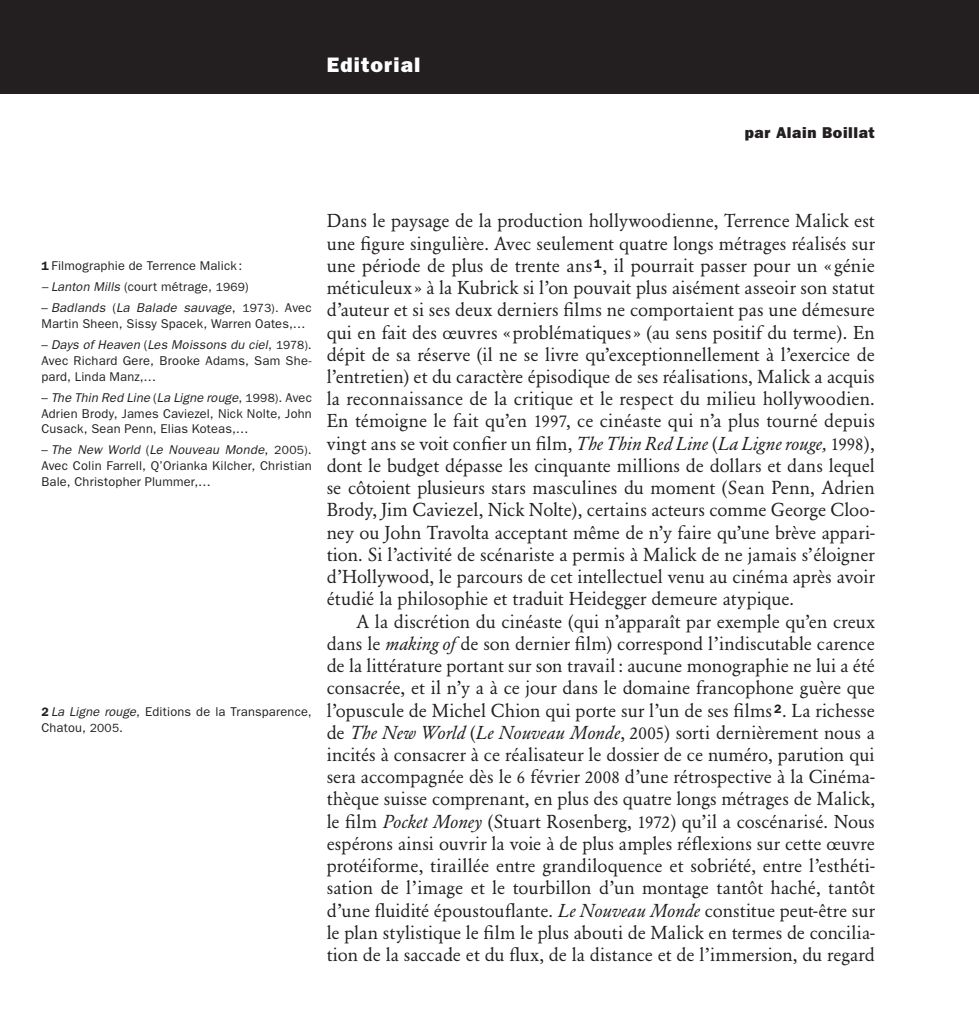
<style>
.page{position:relative;width:979px;height:1034px;background:#fff}
.page>*{position:absolute;margin:0;border:0;box-sizing:border-box;transform-origin:0 0}
.t1{font:800 21px "Franklin Gothic";letter-spacing:.05em;color:#fff}
.t2{font:18.55px/22.2px "Garamond BE";color:#231f20;text-align:justify}
.t3{font:800 15.75px "Franklin Gothic";letter-spacing:.035em;color:#231f20}
.t4{font:12.78px/15.9px "Franklin Gothic";letter-spacing:.015em;color:#231f20;text-align:justify}
.s1{font-weight:600;font-size:12.25px}
.s2{font-style:italic}
.s3{font-size:11.9px}
.s4{font-size:16.8px}
</style>
<div class="page">
<div style="left:0;top:0;width:979px;height:94px;background:#231f20"></div>
<p class="t1" style="left:327px;top:52px;width:95px">Editorial</p>
<p class="t3" style="left:745px;top:124px;width:132px">par Alain Boillat</p>
<p class="t4" style="left:41px;top:258px;width:202px"><span class="s1">1</span> Filmographie de Terrence Malick:</p>
<p class="t4" style="left:41px;top:278px;width:209px"><span class="s2">– Lanton Mills</span> (court métrage, <span class="s3">1969</span>)</p>
<p class="t4" style="left:41px;top:299px;width:272px">– <span class="s2">Badlands</span> (<span class="s2">La Balade sauvage</span>, <span class="s3">1973).</span> Avec<br>Martin Sheen, Sissy Spacek, Warren Oates,…</p>
<p class="t4" style="left:41px;top:336px;width:272px">– <span class="s2">Days of Heaven</span> (<span class="s2">Les Moissons du ciel</span>, <span class="s3">1978)</span>.<br>Avec Richard Gere, Brooke Adams, Sam She&shy;pard, Linda Manz,…</p>
<p class="t4" style="left:41px;top:389px;width:272px">– <span class="s2">The Thin Red Line</span> (<span class="s2">La Ligne rouge</span>, <span class="s3">1998)</span>. Avec Adrien Brody, James Caviezel, Nick Nolte, John Cusack, Sean Penn, Elias Koteas,…</p>
<p class="t4" style="left:41px;top:442px;width:272px">– <span class="s2">The New World</span> (<span class="s2">Le Nouveau Monde</span>, <span class="s3">2005)</span>.<br>Avec Colin Farrell, Q’Orianka Kilcher, Christian Bale, Christopher Plummer,…</p>
<p class="t4" style="left:41px;top:703px;width:272px"><span class="s1">2</span> <span class="s2">La Ligne rouge</span>, Editions de la Transparence,<br>Chatou, <span class="s3">2005</span>.</p>
<p class="t2" style="left:327px;top:210px;width:550px">Dans le paysage de la production hollywoodienne, Terrence Malick est une figure singulière. Avec seulement quatre longs métrages réalisés sur une période de plus de trente ans<sup>1</sup>, il pourrait passer pour un « génie méticuleux » à la Kubrick si l’on pouvait plus aisément asseoir son statut d’auteur et si ses deux derniers films ne comportaient pas une démesure qui en fait des œuvres «problématiques» (au sens positif du terme). En dépit de sa réserve (il ne se livre qu’exceptionnellement à l’exercice de l’entretien) et du caractère épisodique de ses réalisations, Malick a acquis la reconnaissance de la critique et le respect du milieu hollywoodien.<br>En témoigne le fait qu’en <span class="s4">1997</span>, ce cinéaste qui n’a plus tourné depuis vingt ans se voit confier un film, <span class="s2">The Thin Red Line</span> (<span class="s2">La Ligne rouge,</span> <span class="s4">1998</span>), dont le budget dépasse les cinquante millions de dollars et dans lequel se côtoient plusieurs stars masculines du moment (Sean Penn, Adrien Brody, Jim Caviezel, Nick Nolte), certains acteurs comme George Cloo&shy;ney ou John Travolta acceptant même de n’y faire qu’une brève appari&shy;tion. Si l’activité de scénariste a permis à Malick de ne jamais s’éloigner d’Hollywood, le parcours de cet intellectuel venu au cinéma après avoir étudié la philosophie et traduit Heidegger demeure atypique.</p>
<p class="t2" style="left:327px;top:610px;width:550px;text-indent:30px">A la discrétion du cinéaste (qui n’apparaît par exemple qu’en creux dans le <span class="s2">making of</span> de son dernier film) correspond l’indiscutable carence de la littérature portant sur son travail: aucune monographie ne lui a été consacrée, et il n’y a à ce jour dans le domaine francophone guère que l’opuscule de Michel Chion qui porte sur l’un de ses films<sup>2</sup>. La richesse de <span class="s2">The New World</span> (<span class="s2">Le Nouveau Monde</span>, <span class="s4">2005</span>) sorti dernièrement nous a incités à consacrer à ce réalisateur le dossier de ce numéro, parution qui sera accompagnée dès le <span class="s4">6</span> février <span class="s4">2008</span> d’une rétrospective à la Cinéma&shy;thèque suisse comprenant, en plus des quatre longs métrages de Malick, le film <span class="s2">Pocket Money</span> (Stuart Rosenberg, <span class="s4">1972</span>) qu’il a coscénarisé. Nous espérons ainsi ouvrir la voie à de plus amples réflexions sur cette œuvre protéiforme, tiraillée entre grandiloquence et sobriété, entre l’esthéti&shy;sation de l’image et le tourbillon d’un montage tantôt haché, tantôt d’une fluidité époustouflante. <span class="s2">Le Nouveau Monde</span> constitue peut-être sur le plan stylistique le film le plus abouti de Malick en termes de concilia&shy;tion de la saccade et du flux, de la distance et de l’immersion, du regard</p>
</div>
